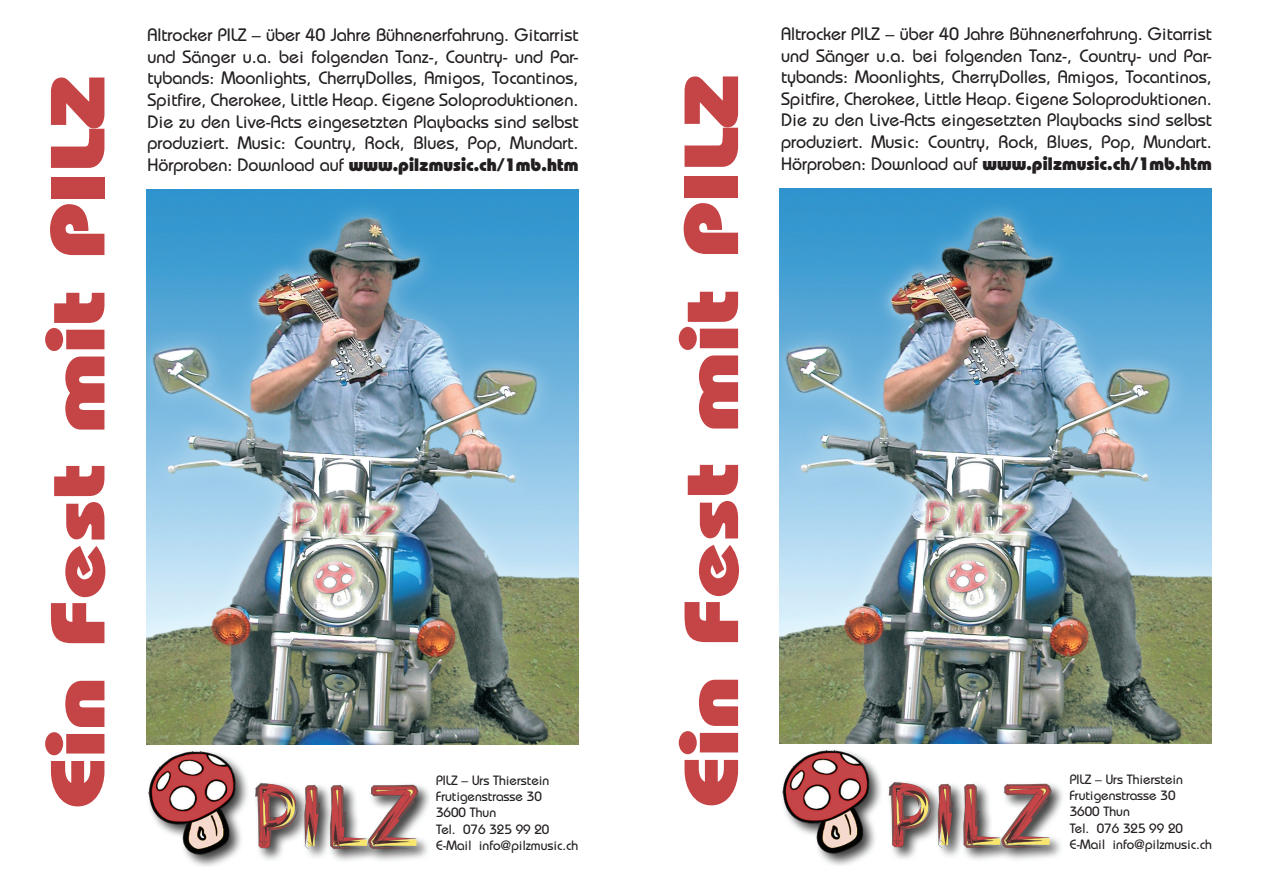
<style>
.page{position:relative;width:1263px;height:893px;background:#fff}
.page>*{position:absolute;margin:0;border:0;box-sizing:border-box;transform-origin:0 0}
.t1{font:800 76.5px "Bauhaus";color:#c54547;scale:1.28 1}
.t2{font:500 18px/21.6px "Bauhaus";color:#231f20;text-align:justify}
.t3{font:500 13.5px/16.2px "Bauhaus";color:#231f20}
.s1{font-weight:800}
</style>
<div class="page">
<img style="left:148px;top:751px;width:282px;height:115px">
<img style="left:146px;top:189px;width:432px;height:556px">
<img style="left:782px;top:750px;width:281px;height:115px">
<img style="left:780px;top:188px;width:432px;height:556px">
<h1 class="t1" style="left:33px;top:810px;width:574px;rotate:-90deg">Ein Fest mit PILZ</h1>
<p class="t2" style="left:147px;top:24px;width:432px">Altrocker PILZ – über 40 Jahre Bühnenerfahrung. Gitarrist und Sänger u.a. bei folgenden Tanz-, Country- und Par&shy;tybands: Moonlights, CherryDolles, Amigos, Tocantinos, Spitfire, Cherokee, Little Heap. Eigene Soloproduktionen.<br>Die zu den Live-Acts eingesetzten Playbacks sind selbst produziert. Music: Country, Rock, Blues, Pop, Mundart.<br>Hörproben: Download auf <span class="s1">www.pilzmusic.ch/1mb.htm</span></p>
<p class="t3" style="left:436px;top:772px;width:144px">PILZ – Urs Thierstein<br>Frutigenstrasse 30<br>3600 Thun<br>Tel. 076 325 99 20<br>E-Mail info@pilzmusic.ch</p>
<h1 class="t1" style="left:666px;top:809px;width:574px;rotate:-90deg">Ein Fest mit PILZ</h1>
<p class="t2" style="left:781px;top:23px;width:432px">Altrocker PILZ – über 40 Jahre Bühnenerfahrung. Gitarrist und Sänger u.a. bei folgenden Tanz-, Country- und Par&shy;tybands: Moonlights, CherryDolles, Amigos, Tocantinos, Spitfire, Cherokee, Little Heap. Eigene Soloproduktionen.<br>Die zu den Live-Acts eingesetzten Playbacks sind selbst produziert. Music: Country, Rock, Blues, Pop, Mundart.<br>Hörproben: Download auf <span class="s1">www.pilzmusic.ch/1mb.htm</span></p>
<p class="t3" style="left:1070px;top:771px;width:144px">PILZ – Urs Thierstein<br>Frutigenstrasse 30<br>3600 Thun<br>Tel. 076 325 99 20<br>E-Mail info@pilzmusic.ch</p>
</div>
